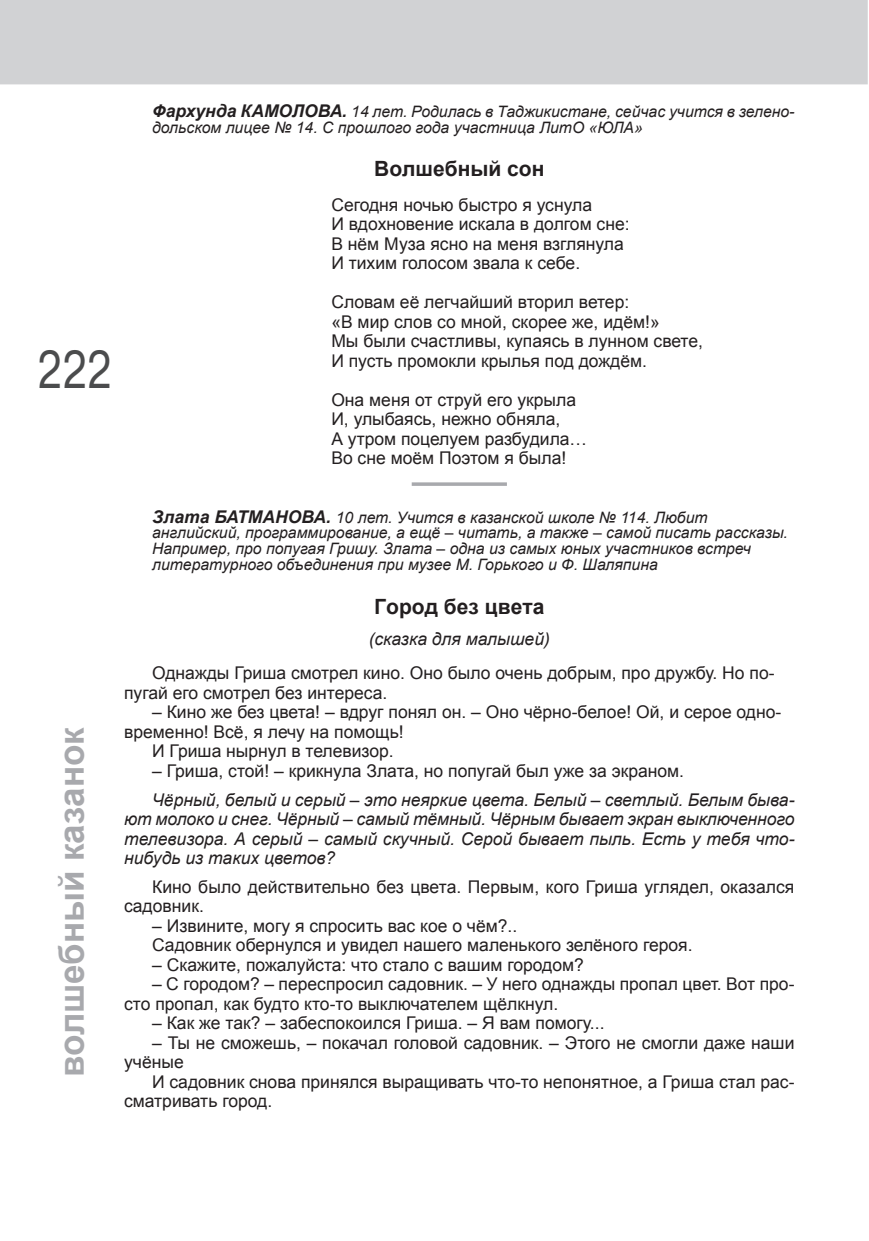
<style>
.page{position:relative;width:869px;height:1241px;background:#fff}
.page>*{position:absolute;margin:0;border:0;box-sizing:border-box;transform-origin:0 0}
.t1{font:49px "TT Arial";color:#4b4c4d;scale:.8 1}
.t2{font:700 35px "Arial";color:#a8a9ad}
.t3{font:700 21px "Arial";color:#231f20}
.t4{font:17.5px/19.4px "Arial";color:#231f20}
.t5{font:italic 17.5px/19.4px "Arial";color:#231f20;text-align:justify}
.t6{font:italic 15.75px/15.8px "Arial";color:#231f20}
.s1{font-weight:700;font-size:17.5px}
</style>
<div class="page">
<div style="left:0;top:0;width:867px;height:84px;background:#d1d2d4"></div>
<svg style="left:411px;top:482px;width:95px;height:4px"></svg>
<h1 class="t1" style="left:37px;top:342px;width:95px">222</h1>
<p class="t6" style="left:152px;top:104px;width:643px"><span class="s1">Фархунда КАМОЛОВА.</span> 14 лет. Родилась в Таджикистане, сейчас учится в зелено&shy;дольском лицее № 14. С прошлого года участница ЛитО «ЮЛА»</p>
<p class="t3" style="left:374px;top:157px;width:172px">Волшебный сон</p>
<p class="t4" style="left:331px;top:195px;width:299px">Сегодня ночью быстро я уснула<br>И вдохновение искала в долгом сне:<br>В нём Муза ясно на меня взглянула<br>И тихим голосом звала к себе.</p>
<p class="t4" style="left:331px;top:292px;width:373px">Словам её легчайший вторил ветер:<br>«В мир слов со мной, скорее же, идём!»<br>Мы были счастливы, купаясь в лунном свете, И пусть промокли крылья под дождём.</p>
<p class="t4" style="left:331px;top:390px;width:257px">Она меня от струй его укрыла<br>И, улыбаясь, нежно обняла,<br>А утром поцелуем разбудила…<br>Во сне моём Поэтом я была!</p>
<h2 class="t2" style="left:52px;top:1076px;width:351px;rotate:-90deg">волшебный казанок</h2>
<p class="t6" style="left:152px;top:509px;width:637px"><span class="s1">Злата БАТМАНОВА.</span> 10 лет. Учится в казанской школе № 114. Любит английский, программирование, а ещё – читать, а также – самой писать рассказы.<br>Например, про попугая Гришу. Злата – одна из самых юных участников встреч литературного объединения при музее М. Горького и Ф. Шаляпина</p>
<p class="t3" style="left:374px;top:595px;width:171px">Город без цвета</p>
<p class="t5" style="left:368px;top:629px;width:183px">(сказка для малышей)</p>
<p class="t4" style="left:124px;top:663px;width:651px;text-indent:28px">Однажды Гриша смотрел кино. Оно было очень добрым, про дружбу. Но по&shy;пугай его смотрел без интереса.</p>
<p class="t4" style="left:152px;top:702px;width:630px">– Кино же без цвета! – вдруг понял он. – Оно чёрно-белое! Ой, и серое одно-</p>
<p class="t4" style="left:124px;top:721px;width:281px">временно! Всё, я лечу на помощь!</p>
<p class="t4" style="left:152px;top:741px;width:243px">И Гриша нырнул в телевизор.</p>
<p class="t4" style="left:152px;top:760px;width:533px">– Гриша, стой! – крикнула Злата, но попугай был уже за экраном.</p>
<p class="t5" style="left:124px;top:789px;width:671px;text-indent:28px">Чёрный, белый и серый – это неяркие цвета. Белый – светлый. Белым быва&shy;ют молоко и снег. Чёрный – самый тёмный. Чёрным бывает экран выключенного телевизора. А серый – самый скучный. Серой бывает пыль. Есть у тебя что&shy;нибудь из таких цветов?</p>
<p class="t4" style="left:124px;top:876px;width:671px;text-indent:28px">Кино было действительно без цвета. Первым, кого Гриша углядел, оказался садовник.</p>
<p class="t4" style="left:152px;top:915px;width:541px">– Извините, могу я спросить вас кое о чём?..<br>Садовник обернулся и увидел нашего маленького зелёного героя.</p>
<p class="t4" style="left:152px;top:954px;width:433px">– Скажите, пожалуйста: что стало с вашим городом?</p>
<p class="t4" style="left:124px;top:974px;width:671px;text-indent:28px">– С городом? – переспросил садовник. – У него однажды пропал цвет. Вот про&shy;сто пропал, как будто кто-то выключателем щёлкнул.</p>
<p class="t4" style="left:152px;top:1013px;width:453px">– Как же так? – забеспокоился Гриша. – Я вам помогу...</p>
<p class="t4" style="left:124px;top:1032px;width:671px;text-indent:28px">– Ты не сможешь, – покачал головой садовник. – Этого не смогли даже наши учёные</p>
<p class="t4" style="left:124px;top:1071px;width:671px;text-indent:28px">И садовник снова принялся выращивать что-то непонятное, а Гриша стал рас&shy;сматривать город.</p>
</div>
